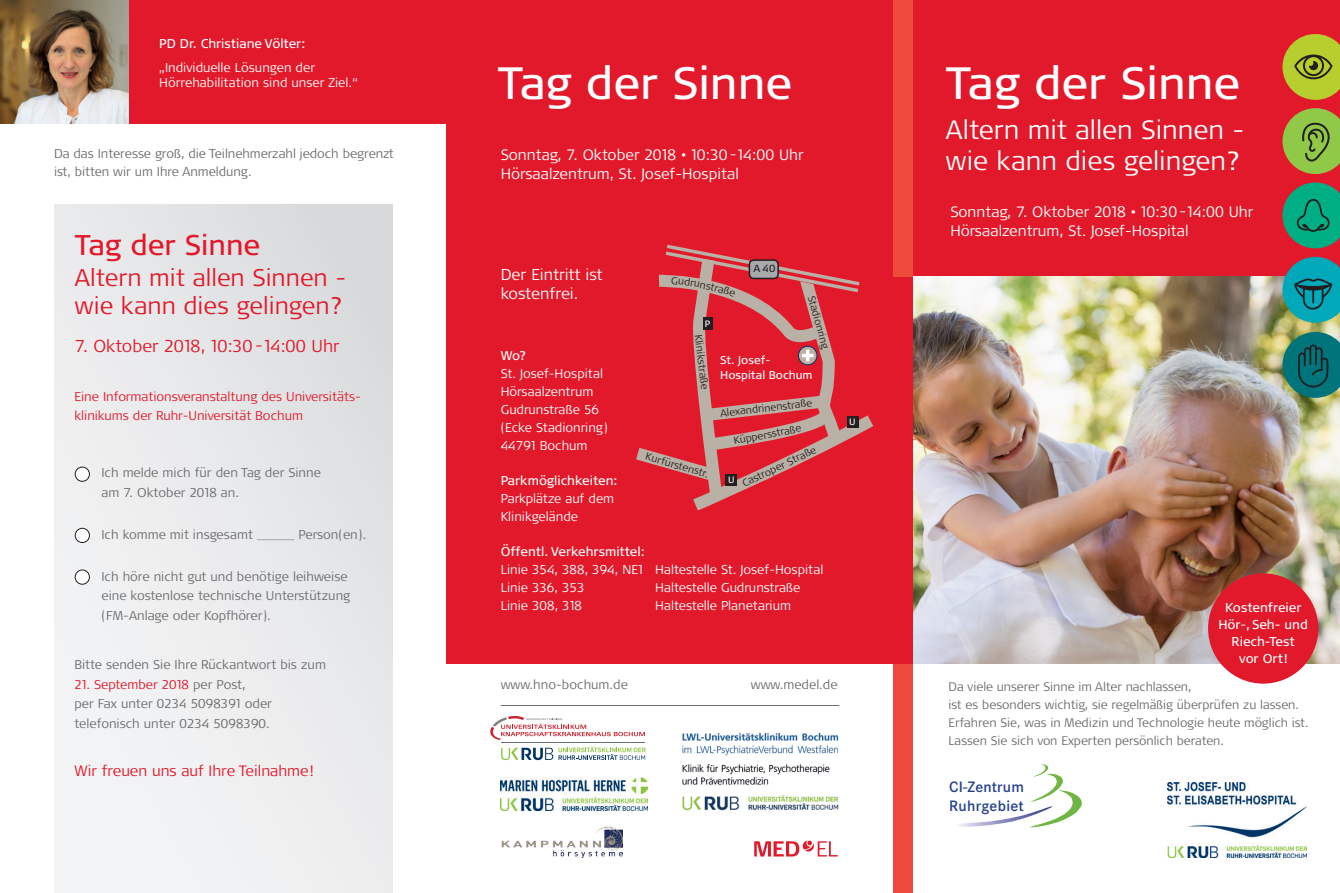
<style>
.page{position:relative;width:1340px;height:893px;background:#fff}
.page>*{position:absolute;margin:0;border:0;box-sizing:border-box;transform-origin:0 0}
.t1{font:45.15px "Signa Pro";color:#fff}
.t2{font:28.5px "Signa Pro";color:#e2192b}
.t3{font:300 26.4px/30.8px "Signa Pro";color:#fff}
.t4{font:300 24px/28.5px "Signa Pro";color:#e2192b}
.t5{font:300 17.25px "Signa Pro";color:#e2192b}
.t6{font:300 15.75px/19.5px "Signa Pro";color:#fff}
.t7{font:600 15.75px/18.8px "Corporate S";letter-spacing:.01em;color:#253f8e}
.t8{font:300 15px/19.5px "Signa Pro";color:#fff}
.t9{font:300 15px "Signa Pro";color:#e2192b}
.t10{font:12.9px/17.1px "Signa Pro";color:#fff;text-align:center}
.t11{font:300 12.75px/19.5px "Signa Pro";color:#6c6d70}
.t12{font:300 12.75px/18px "Signa Pro";color:#fff}
.t13{font:300 12.75px/19.5px "Signa Pro";letter-spacing:-.005em;color:#e2192b}
.t14{font:12.75px "Signa Pro";color:#fff}
.t15{font:300 12.3px/18px "Signa Pro";letter-spacing:-.005em;color:#6c6d70}
.t16{font:11.4px "Signa Pro";color:#fff}
.t17{font:300 10.35px "Signa Pro";color:#231f20}
.t18{font:10.35px "Signa Pro";color:#231f20}
.t19{font:9.15px "Signa Pro";color:#fff}
.s1{color:#e2192b}
.s2{font-weight:400}
</style>
<div class="page">
<div style="left:893px;top:0;width:446px;height:635px;background:#e2192b"></div>
<img style="left:913px;top:277px;width:426px;height:386px">
<img style="left:1167px;top:782px;width:139px;height:76px">
<svg style="left:959px;top:764px;width:123px;height:64px"></svg>
<div style="left:1207px;top:573px;width:111px;height:111px;background:#e2192b;border-radius:50%"></div>
<svg style="left:1282px;top:34px;width:57px;height:66px"></svg>
<svg style="left:1282px;top:108px;width:57px;height:66px"></svg>
<svg style="left:1282px;top:183px;width:57px;height:65px;background:#278d6f"></svg>
<svg style="left:1282px;top:332px;width:57px;height:66px;background:#227771"></svg>
<svg style="left:1282px;top:257px;width:57px;height:66px;background:#258f96"></svg>
<div style="left:446px;top:0;width:456px;height:664px;background:#e2192b"></div>
<div style="left:893px;top:0;width:20px;height:276px;background:#ef4b3d"></div>
<div style="left:893px;top:523px;width:20px;height:370px;background:#ef4b3d"></div>
<div style="left:893px;top:277px;width:20px;height:387px;background:#e2192b"></div>
<div style="left:54px;top:204px;width:338px;height:689px;background:linear-gradient(to right,#f1f2f3,#e2e2e4)"></div>
<div style="left:75px;top:467px;width:14px;height:14px;background:#fff;border-radius:50%"></div>
<div style="left:75px;top:467px;width:15px;height:15px;border:1px solid #231f20;border-radius:50%"></div>
<div style="left:75px;top:528px;width:14px;height:14px;background:#fff;border-radius:50%"></div>
<div style="left:75px;top:528px;width:15px;height:15px;border:1px solid #231f20;border-radius:50%"></div>
<div style="left:75px;top:570px;width:14px;height:14px;background:#fff;border-radius:50%"></div>
<div style="left:75px;top:570px;width:15px;height:15px;border:1px solid #231f20;border-radius:50%"></div>
<hr style="left:500px;top:705px;width:339px;height:1px;background:#6c6d70">
<img style="left:501px;top:826px;width:121px;height:32px">
<svg style="left:754px;top:840px;width:83px;height:17px"></svg>
<div style="left:0;top:0;width:446px;height:123px;background:#e2192b"></div>
<img style="left:0;top:0;width:128px;height:123px">
<img style="left:682px;top:732px;width:157px;height:79px">
<svg style="left:490px;top:716px;width:155px;height:24px"></svg>
<hr style="left:501px;top:742px;width:144px;height:1px;background:#6c6d70">
<svg style="left:501px;top:746px;width:145px;height:14px"></svg>
<img style="left:501px;top:777px;width:147px;height:33px">
<svg style="left:636px;top:244px;width:238px;height:267px"></svg>
<p class="t14" style="left:159px;top:35px;width:147px">PD Dr. Christiane Völter:</p>
<p class="t12" style="left:159px;top:59px;width:200px;line-height:15.3px">„Individuelle Lösungen der<br>Hörrehabilitation sind unser Ziel.“</p>
<p class="t11" style="left:54px;top:144px;width:341px;line-height:18px">Da das Interesse groß, die Teilnehmerzahl jedoch begrenzt ist, bitten wir um Ihre Anmeldung.</p>
<p class="t2" style="left:75px;top:225px;width:187px">Tag der Sinne</p>
<p class="t4" style="left:75px;top:262px;width:273px">Altern mit allen Sinnen - wie kann dies gelingen?</p>
<p class="t5" style="left:75px;top:334px;width:266px">7. Oktober 2018, 10:30-14:00 Uhr</p>
<p class="t13" style="left:74px;top:386px;width:288px">Eine Informationsveranstaltung des Universitäts&shy;klinikums der Ruhr-Universität Bochum</p>
<p class="t11" style="left:101px;top:462px;width:221px">Ich melde mich für den Tag der Sinne</p>
<p class="t11" style="left:101px;top:482px;width:139px">am 7. Oktober 2018 an.</p>
<p class="t11" style="left:101px;top:524px;width:266px">Ich komme mit insgesamt ________ Person(en).</p>
<p class="t11" style="left:101px;top:566px;width:250px">Ich höre nicht gut und benötige leihweise eine kostenlose technische Unterstützung (FM-Anlage oder Kopfhörer).</p>
<p class="t11" style="left:74px;top:654px;width:253px">Bitte senden Sie Ihre Rückantwort bis zum</p>
<p class="t11" style="left:74px;top:674px;width:199px"><span class="s1">21. September 2018</span> per Post,<br>per Fax unter 0234 5098391 oder telefonisch unter 0234 5098390.</p>
<p class="t9" style="left:74px;top:760px;width:240px">Wir freuen uns auf Ihre Teilnahme!</p>
<p class="t1" style="left:498px;top:52px;width:296px">Tag der Sinne</p>
<p class="t8" style="left:500px;top:144px;width:304px">Sonntag, 7. Oktober 2018 • 10:30-14:00 Uhr<br>Hörsaalzentrum, St. Josef-Hospital</p>
<p class="t18" style="left:753px;top:261px;width:24px">A 40</p>
<p class="t6" style="left:500px;top:264px;width:103px">Der Eintritt ist kostenfrei.</p>
<p class="t17" style="left:818px;top:294px;width:56px;rotate:75deg">Stadionring</p>
<p class="t19" style="left:704px;top:317px;width:7px">P</p>
<p class="t17" style="left:705px;top:334px;width:57px;rotate:83deg">Klinikstraße</p>
<p class="t12" style="left:500px;top:346px;width:108px"><span class="s2">Wo?<br></span>St. Josef-Hospital<br>Hörsaalzentrum<br>Gudrunstraße 56 (Ecke Stadionring)<br>44791 Bochum</p>
<p class="t12" style="left:500px;top:471px;width:118px"><span class="s2">Parkmöglichkeiten:<br></span>Parkplätze auf dem<br>Klinikgelände</p>
<p class="t12" style="left:500px;top:542px;width:324px"><span class="s2">Öffentl. Verkehrsmittel:<br></span>Linie 354, 388, 394, NE1 Haltestelle St. Josef-Hospital<br>Linie 336, 353</p>
<p class="t16" style="left:720px;top:352px;width:52px">St. Josef-</p>
<p class="t16" style="left:720px;top:367px;width:94px">Hospital Bochum</p>
<p class="t17" style="left:719px;top:406px;width:94px;rotate:-7deg">Alexandrinenstraße</p>
<p class="t17" style="left:732px;top:434px;width:70px;rotate:-11deg">Küppersstraße</p>
<p class="t17" style="left:740px;top:477px;width:82px;rotate:-26deg">Castroper Straße</p>
<p class="t17" style="left:647px;top:449px;width:67px;rotate:16deg">Kurfürstenstr.</p>
<p class="t19" style="left:728px;top:474px;width:8px">U</p>
<p class="t14" style="left:500px;top:473px;width:25px">Wo:</p>
<p class="t14" style="left:500px;top:547px;width:118px">Parkmöglichkeiten:</p>
<p class="t14" style="left:500px;top:567px;width:145px">Öffentl. Verkehrsmittel:</p>
<p class="t12" style="left:500px;top:605px;width:85px">Linie 336, 353</p>
<p class="t12" style="left:655px;top:578px;width:147px">Haltestelle Gudrunstraße</p>
<p class="t12" style="left:500px;top:596px;width:83px">Linie 308, 318</p>
<p class="t12" style="left:655px;top:596px;width:137px">Haltestelle Planetarium</p>
<p class="t19" style="left:849px;top:415px;width:8px">U</p>
<p class="t11" style="left:500px;top:675px;width:129px">www.hno-bochum.de</p>
<p class="t11" style="left:750px;top:675px;width:88px">www.medel.de</p>
<p class="t1" style="left:946px;top:52px;width:296px">Tag der Sinne</p>
<p class="t3" style="left:946px;top:113px;width:300px">Altern mit allen Sinnen - wie kann dies gelingen?</p>
<p class="t8" style="left:950px;top:201px;width:304px">Sonntag, 7. Oktober 2018 • 10:30-14:00 Uhr<br>Hörsaalzentrum, St. Josef-Hospital</p>
<p class="t10" style="left:1218px;top:598px;width:91px">Kostenfreier<br>Hör-, Seh- und<br>Riech-Test<br>vor Ort!</p>
<p class="t15" style="left:948px;top:677px;width:352px">Da viele unserer Sinne im Alter nachlassen,<br>ist es besonders wichtig, sie regelmäßig überprüfen zu lassen.</p>
<p class="t15" style="left:948px;top:713px;width:361px">Erfahren Sie, was in Medizin und Technologie heute möglich ist.<br>Lassen Sie sich von Experten persönlich beraten.</p>
<p class="t7" style="left:949px;top:777px;width:76px">CI-Zentrum<br>Ruhrgebiet</p>
</div>
